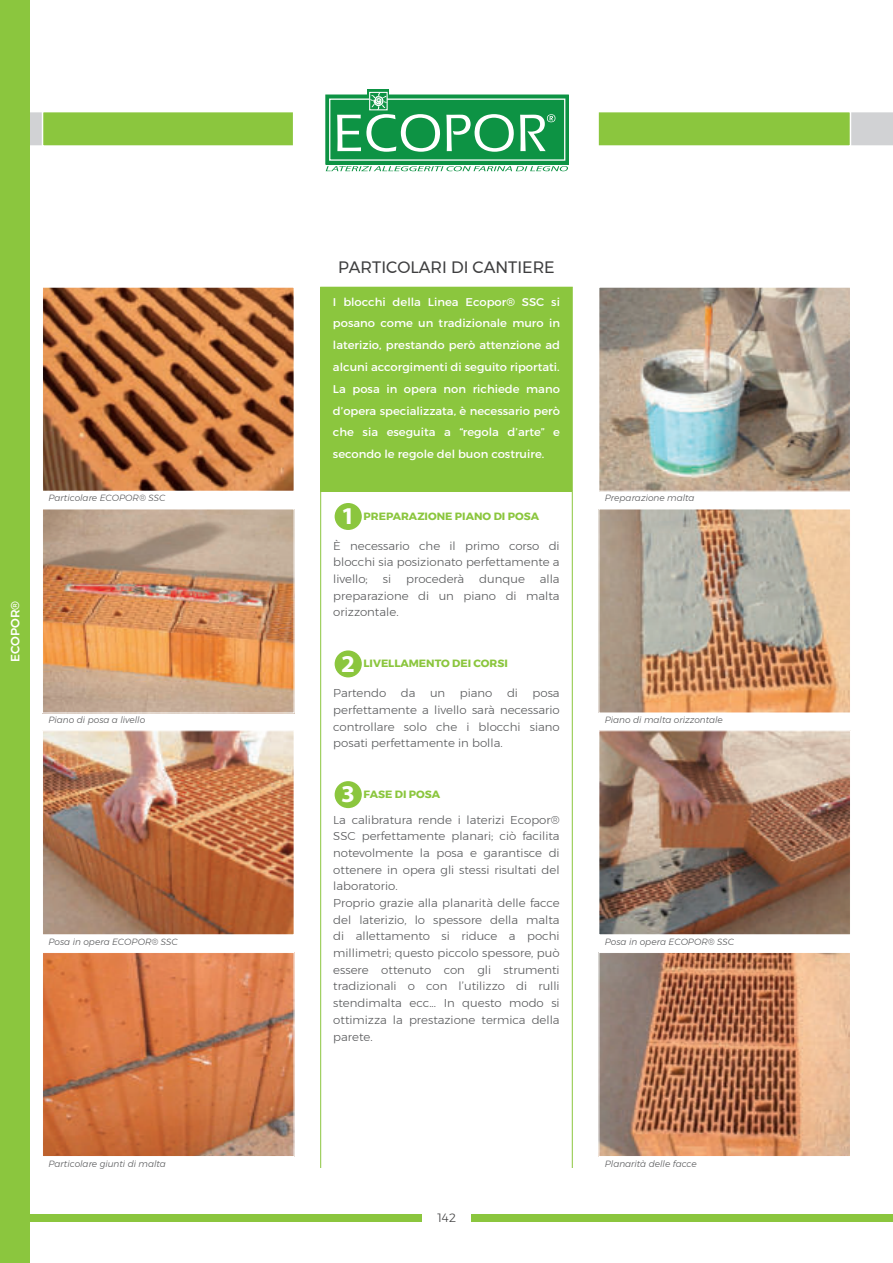
<style>
.page{position:relative;width:893px;height:1263px;background:#fff}
.page>*{position:absolute;margin:0;border:0;box-sizing:border-box;transform-origin:0 0}
.t1{font:700 24.3px "Myriad Pro";color:#fff}
.t2{font:16.5px "Montserrat";color:#3e3e3f}
.t3{font:500 12px "Montserrat";color:#fff}
.t4{font:300 12px "Montserrat";color:#3e3e3f}
.t5{font:300 11.4px/16.6px "Montserrat";color:#57585a;text-align:justify}
.t6{font:11.25px/21.8px "Montserrat";color:#fff;text-align:justify}
.t7{font:700 10.5px "Montserrat";color:#8bc63e}
.t8{font:italic 300 9px "Montserrat";color:#57585a}
</style>
<div class="page">
<img style="left:600px;top:732px;width:249px;height:201px">
<img style="left:44px;top:289px;width:248px;height:201px">
<img style="left:44px;top:954px;width:248px;height:201px">
<img style="left:44px;top:511px;width:248px;height:200px">
<img style="left:44px;top:732px;width:248px;height:201px">
<img style="left:600px;top:954px;width:249px;height:201px">
<img style="left:600px;top:289px;width:249px;height:201px">
<hr style="left:320px;top:491px;width:1px;height:772px;background:#8bc63e">
<hr style="left:572px;top:491px;width:1px;height:772px;background:#8bc63e">
<div style="left:0;top:1215px;width:893px;height:7px;background:#8bc63e"></div>
<div style="left:423px;top:1209px;width:48px;height:19px;background:#fff"></div>
<div style="left:321px;top:287px;width:251px;height:204px;background:#8bc63e"></div>
<div style="left:368px;top:90px;width:21px;height:9px;background:#2fa25e"></div>
<svg style="left:326px;top:95px;width:242px;height:69px;background:#2aa05b"></svg>
<div style="left:325px;top:95px;width:244px;height:70px;border:1px solid #0d9344"></div>
<svg style="left:30px;top:92px;width:863px;height:60px"></svg>
<svg style="left:326px;top:166px;width:242px;height:5px"></svg>
<div style="left:335px;top:650px;width:27px;height:27px;background:#8bc63e;border-radius:50%"></div>
<div style="left:335px;top:781px;width:27px;height:27px;background:#8bc63e;border-radius:50%"></div>
<div style="left:335px;top:503px;width:27px;height:27px;background:#8bc63e;border-radius:50%"></div>
<div style="left:598px;top:730px;width:253px;height:205px;border:1px solid #fff"></div>
<div style="left:42px;top:730px;width:252px;height:205px;border:1px solid #fff"></div>
<div style="left:42px;top:952px;width:252px;height:205px;border:1px solid #fff"></div>
<div style="left:42px;top:287px;width:252px;height:205px;border:1px solid #fff"></div>
<div style="left:320px;top:287px;width:253px;height:205px;border:1px solid #8bc63e"></div>
<div style="left:0;top:0;width:30px;height:1263px;background:#8bc63e"></div>
<div style="left:598px;top:952px;width:253px;height:205px;border:1px solid #fff"></div>
<div style="left:42px;top:509px;width:252px;height:204px;border:1px solid #fff"></div>
<img style="left:600px;top:511px;width:249px;height:200px">
<div style="left:598px;top:509px;width:253px;height:204px;border:1px solid #fff"></div>
<div style="left:598px;top:287px;width:253px;height:205px;border:1px solid #fff"></div>
<p class="t3" style="left:8px;top:662px;width:63px;rotate:-90deg">ECOPOR®</p>
<h2 class="t2" style="left:338px;top:258px;width:218px">PARTICOLARI DI CANTIERE</h2>
<p class="t8" style="left:49px;top:495px;width:119px">Particolare ECOPOR® SSC</p>
<p class="t8" style="left:49px;top:716px;width:98px">Piano di posa a livello</p>
<p class="t6" style="left:333px;top:291px;width:229px">I blocchi della Linea Ecopor® SSC si posano come un tradizionale muro in laterizio, prestando però attenzione ad alcuni accorgimenti di seguito riportati.<br>La posa in opera non richiede mano d’opera specializzata, è necessario però che sia eseguita a “regola d’arte” e secondo le regole del buon costruire.</p>
<h1 class="t1" style="left:341px;top:502px;width:15px">1</h1>
<p class="t7" style="left:364px;top:510px;width:177px">PREPARAZIONE PIANO DI POSA</p>
<p class="t5" style="left:333px;top:537px;width:228px">È necessario che il primo corso di blocchi sia posizionato perfettamente a livello;</p>
<p class="t5" style="left:383px;top:571px;width:10px">si</p>
<p class="t5" style="left:406px;top:571px;width:60px">procederà</p>
<p class="t5" style="left:479px;top:571px;width:47px">dunque</p>
<p class="t5" style="left:333px;top:571px;width:228px;text-indent:207px">alla preparazione di un piano di malta orizzontale.</p>
<h1 class="t1" style="left:341px;top:649px;width:15px">2</h1>
<p class="t7" style="left:364px;top:657px;width:146px">LIVELLAMENTO DEI CORSI</p>
<p class="t5" style="left:333px;top:685px;width:55px">Partendo</p>
<p class="t5" style="left:401px;top:685px;width:16px">da</p>
<p class="t5" style="left:430px;top:685px;width:17px">un</p>
<p class="t5" style="left:460px;top:685px;width:34px">piano</p>
<p class="t5" style="left:507px;top:685px;width:13px">di</p>
<p class="t5" style="left:333px;top:685px;width:228px;text-indent:199px">posa perfettamente a livello sarà necessario controllare solo che i blocchi siano posati perfettamente in bolla.</p>
<h1 class="t1" style="left:341px;top:780px;width:15px">3</h1>
<p class="t7" style="left:364px;top:788px;width:78px">FASE DI POSA</p>
<p class="t8" style="left:605px;top:495px;width:91px">Preparazione malta</p>
<p class="t8" style="left:605px;top:716px;width:120px">Piano di malta orizzontale</p>
<p class="t5" style="left:333px;top:811px;width:228px;text-align:left">La calibratura rende i laterizi Ecopor® SSC perfettamente planari; ciò facilita notevolmente la posa e garantisce di ottenere in opera gli stessi risultati del laboratorio.<br>Proprio grazie alla planarità delle facce del laterizio, lo spessore della malta di allettamento si riduce a pochi millimetri; questo piccolo spessore, può essere ottenuto con gli strumenti tradizionali o con l’utilizzo di rulli stendimalta ecc... In questo modo si ottimizza la prestazione termica della parete.</p>
<p class="t8" style="left:49px;top:938px;width:131px">Posa in opera ECOPOR® SSC</p>
<p class="t8" style="left:605px;top:938px;width:131px">Posa in opera ECOPOR® SSC</p>
<p class="t8" style="left:49px;top:1160px;width:119px">Particolare giunti di malta</p>
<p class="t4" style="left:438px;top:1211px;width:20px">142</p>
<p class="t8" style="left:605px;top:1160px;width:94px">Planarità delle facce</p>
</div>
